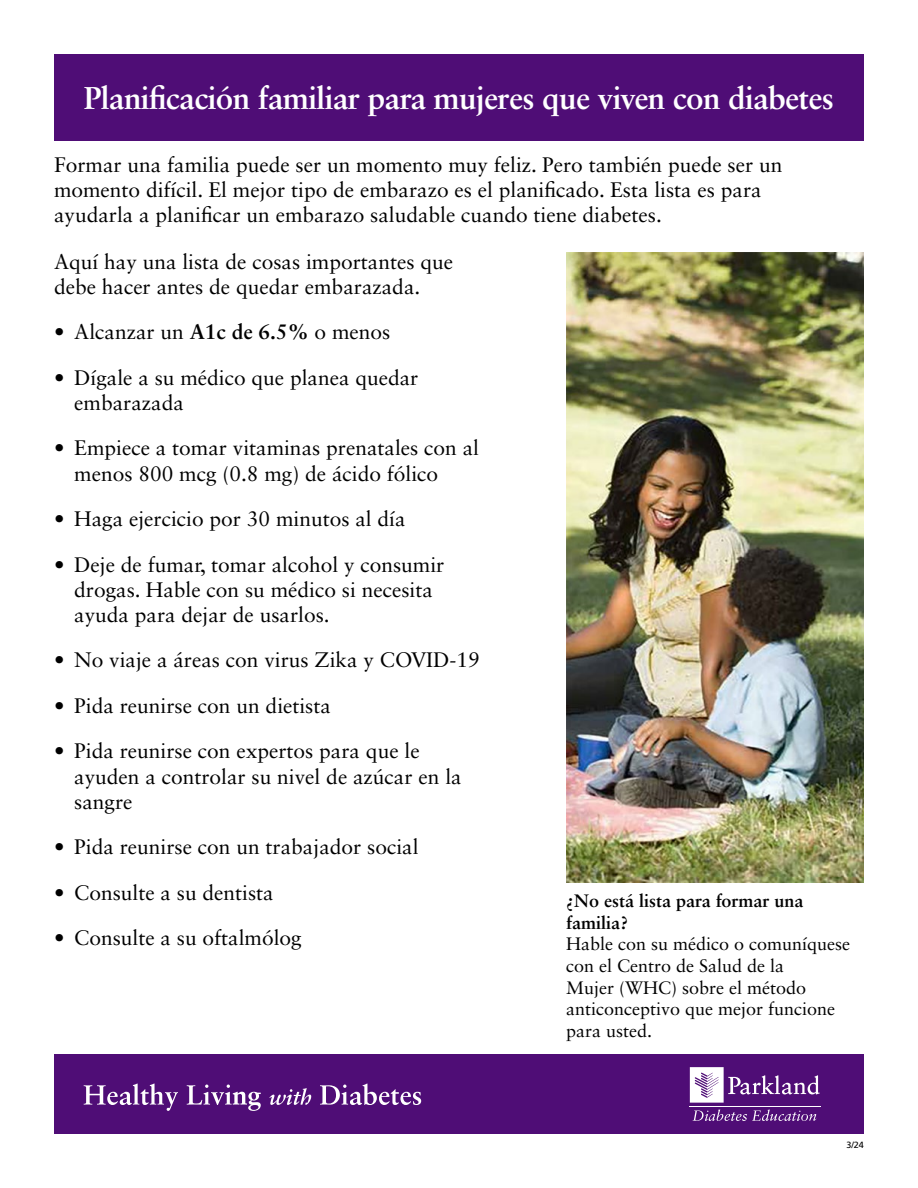
<style>
.page{position:relative;width:918px;height:1188px;background:#fff}
.page>*{position:absolute;margin:0;border:0;box-sizing:border-box;transform-origin:0 0}
.t1{font:700 31.5px "Sabon LT Std";letter-spacing:-.02em;color:#fff}
.t2{font:21px/25.2px "Sabon LT Std";color:#000}
.t3{font:18px/21.6px "Sabon LT Std";color:#000}
.t4{font:700 18px/21.6px "Sabon LT Std";color:#000}
.t5{font:9px "Frutiger LT Std";color:#000}
.s1{font-weight:700}
</style>
<div class="page">
<div style="left:54px;top:1054px;width:810px;height:80px;background:#4f0d76"></div>
<svg style="left:84px;top:1083px;width:177px;height:28px"></svg>
<svg style="left:269px;top:1088px;width:42px;height:17px"></svg>
<svg style="left:320px;top:1083px;width:101px;height:22px"></svg>
<hr style="left:689px;top:1106px;width:131px;height:1px;background:#fff">
<svg style="left:693px;top:1109px;width:123px;height:12px"></svg>
<svg style="left:690px;top:1067px;width:130px;height:36px"></svg>
<div style="left:54px;top:54px;width:810px;height:86px;background:#4f0d76"></div>
<img style="left:566px;top:253px;width:298px;height:629px">
<h1 class="t1" style="left:84px;top:79px;width:752px">Planificación familiar para mujeres que viven con diabetes</h1>
<p class="t2" style="left:54px;top:152px;width:730px">Formar una familia puede ser un momento muy feliz. Pero también puede ser un momento difícil. El mejor tipo de embarazo es el planificado. Esta lista es para ayudarla a planificar un embarazo saludable cuando tiene diabetes.</p>
<p class="t2" style="left:54px;top:249px;width:401px">Aquí hay una lista de cosas importantes que debe hacer antes de quedar embarazada.</p>
<p class="t2" style="left:54px;top:319px;width:338px">• Alcanzar un <span class="s1">A1c de 6.5%</span> o menos</p>
<p class="t2" style="left:74px;top:365px;width:346px;text-indent:-20px">• Dígale a su médico que planea quedar embarazada</p>
<p class="t2" style="left:74px;top:435px;width:406px;text-indent:-20px">• Empiece a tomar vitaminas prenatales con al menos 800 mcg (0.8 mg) de ácido fólico</p>
<p class="t2" style="left:54px;top:506px;width:353px">• Haga ejercicio por 30 minutos al día</p>
<p class="t2" style="left:74px;top:551px;width:372px;text-indent:-20px">• Deje de fumar, tomar alcohol y consumir drogas. Hable con su médico si necesita ayuda para dejar de usarlos.</p>
<p class="t2" style="left:54px;top:647px;width:427px">• No viaje a áreas con virus Zika y COVID-19</p>
<p class="t2" style="left:54px;top:693px;width:278px">• Pida reunirse con un dietista</p>
<p class="t2" style="left:74px;top:738px;width:389px;text-indent:-20px">• Pida reunirse con expertos para que le ayuden a controlar su nivel de azúcar en la sangre</p>
<p class="t2" style="left:54px;top:834px;width:366px">• Pida reunirse con un trabajador social</p>
<p class="t2" style="left:54px;top:879px;width:221px">• Consulte a su dentista</p>
<p class="t2" style="left:54px;top:925px;width:249px">• Consulte a su oftalmólog</p>
<p class="t4" style="left:566px;top:890px;width:239px">¿No está lista para formar una familia?</p>
<p class="t3" style="left:566px;top:933px;width:286px">Hable con su médico o comuníquese con el Centro de Salud de la<br>Mujer (WHC) sobre el método anticonceptivo que mejor funcione para usted.</p>
<p class="t5" style="left:846px;top:1140px;width:19px">3/24</p>
</div>
